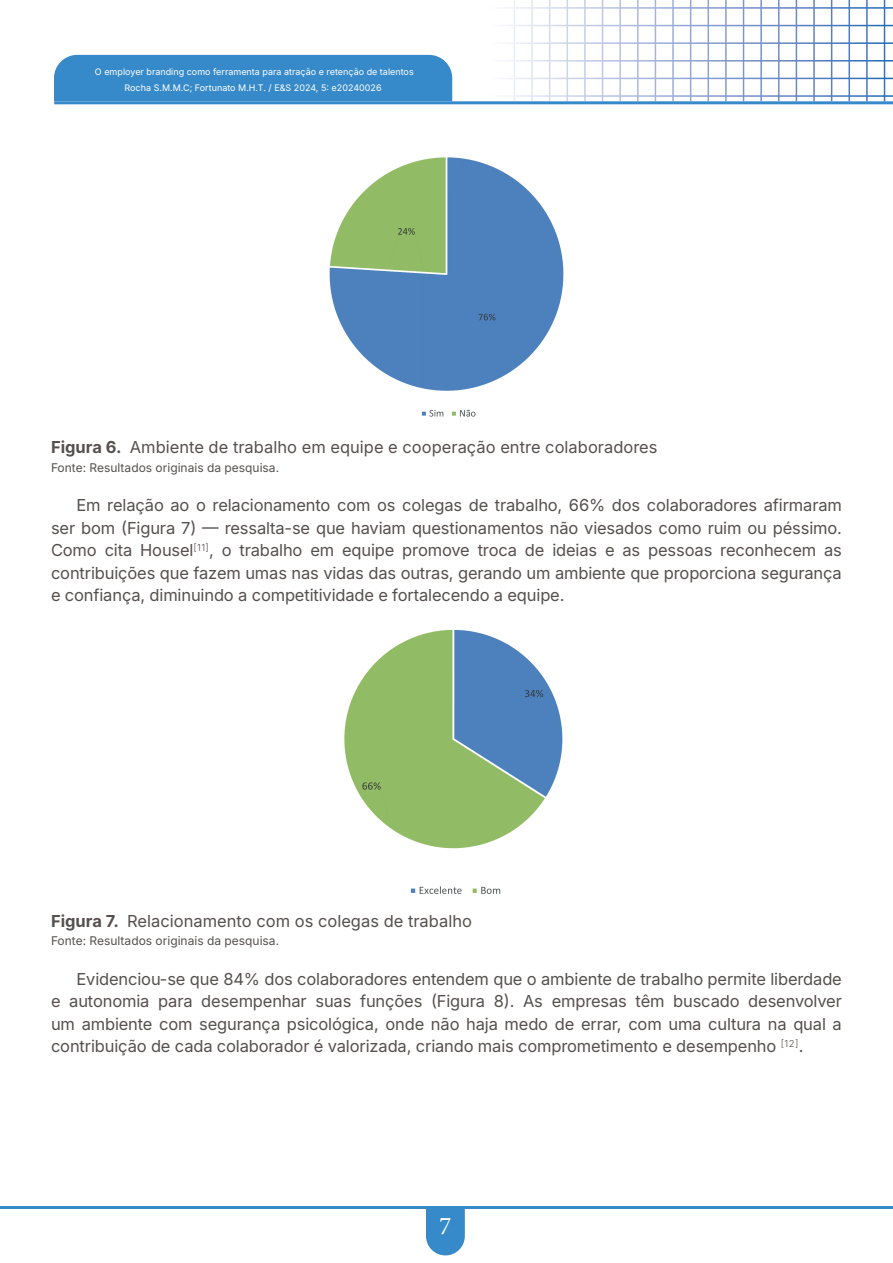
<style>
.page{position:relative;width:893px;height:1263px;background:#fff}
.page>*{position:absolute;margin:0;border:0;box-sizing:border-box;transform-origin:0 0}
.t1{font:25.5px "Minion Pro";color:#fff}
.t2{font:16.5px/22.5px "Inter";letter-spacing:-.01em;color:#55504e;text-align:justify}
.t3{font:12px "Inter";color:#55504e}
.t4{font:9px/15.6px "Inter";color:#fff;text-align:center}
.s1{font-weight:700}
</style>
<div class="page">
<hr style="left:54px;top:101px;width:839px;height:3px;background:#378ac9">
<hr style="left:0;top:1206px;width:893px;height:3px;background:#378ac9">
<svg style="left:426px;top:1209px;width:39px;height:46px"></svg>
<div style="left:54px;top:55px;width:398px;height:46px;background:#378ac9"></div>
<img style="left:329px;top:157px;width:235px;height:260px">
<img style="left:344px;top:629px;width:219px;height:265px">
<p class="t4" style="left:95px;top:64px;width:320px">O employer branding como ferramenta para atração e retenção de talentos<br>Rocha S.M.M.C; Fortunato M.H.T. / E&amp;S 2024, 5: e20240026</p>
<p class="t2" style="left:51px;top:435px;width:608px"><span class="s1">Figura 6.</span> Ambiente de trabalho em equipe e cooperação entre colaboradores</p>
<p class="t3" style="left:51px;top:458px;width:230px">Fonte: Resultados originais da pesquisa.</p>
<p class="t2" style="left:51px;top:493px;width:792px;text-indent:26px">Em relação ao o relacionamento com os colegas de trabalho, 66% dos colaboradores afirmaram ser bom (Figura 7) — ressalta-se que haviam questionamentos não viesados como ruim ou péssimo.<br>Como cita Housel<sup>[11]</sup>, o trabalho em equipe promove troca de ideias e as pessoas reconhecem as contribuições que fazem umas nas vidas das outras, gerando um ambiente que proporciona segurança e confiança, diminuindo a competitividade e fortalecendo a equipe.</p>
<p class="t2" style="left:51px;top:909px;width:423px"><span class="s1">Figura 7.</span> Relacionamento com os colegas de trabalho</p>
<p class="t3" style="left:51px;top:932px;width:230px">Fonte: Resultados originais da pesquisa.</p>
<p class="t2" style="left:51px;top:967px;width:792px;text-indent:26px">Evidenciou-se que 84% dos colaboradores entendem que o ambiente de trabalho permite liberdade e autonomia para desempenhar suas funções (Figura 8). As empresas têm buscado desenvolver um ambiente com segurança psicológica, onde não haja medo de errar, com uma cultura na qual a contribuição de cada colaborador é valorizada, criando mais comprometimento e desempenho <sup>[12]</sup>.</p>
<h1 class="t1" style="left:439px;top:1209px;width:14px">7</h1>
</div>
